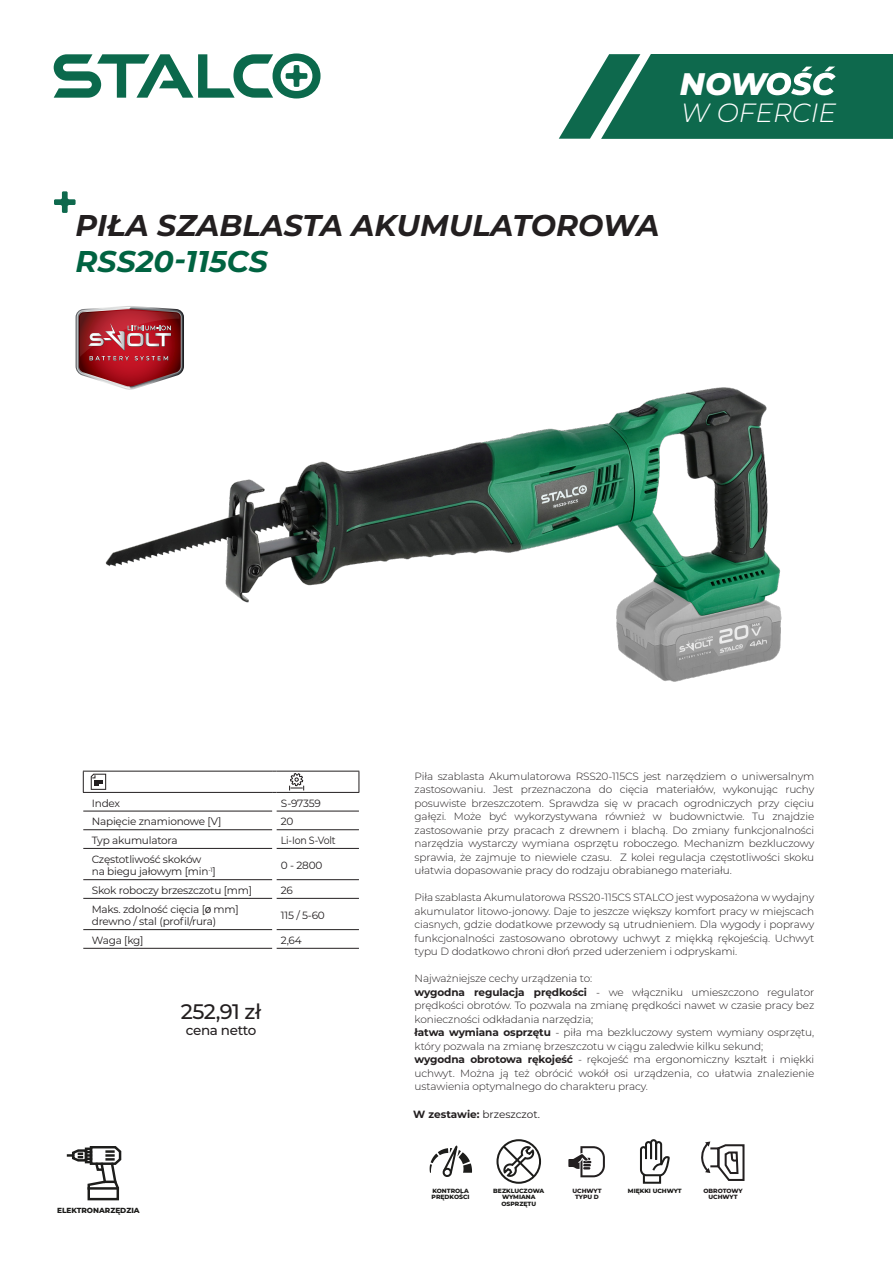
<style>
.page{position:relative;width:893px;height:1263px;background:#fff}
.page>*{position:absolute;margin:0;border:0;box-sizing:border-box;transform-origin:0 0}
.t1{font:italic 800 31.2px "Montserrat";color:#fff}
.nazwa_produktu{font:italic 700 30px "Montserrat";color:#231f20}
.nazwa_produktu-2{font:italic 700 30px "Montserrat";color:#006341}
.t2{font:italic 300 26.4px "Montserrat";color:#fff}
.do_lewej_tabelka{font:500 21px "Montserrat";letter-spacing:-.025em;color:#231f20}
.do_lewej_tabelka-2{font:500 13.5px "Montserrat";letter-spacing:-.025em;color:#231f20}
.opisy{font:300 10.5px/13.5px "Montserrat";letter-spacing:-.01em;color:#231f20;text-align:justify}
.t3{font:10.5px/12.6px "Montserrat";letter-spacing:-.02em;color:#231f20}
.t4{font:10.5px "Montserrat";color:#231f20}
.t5{font:10.5px "Montserrat";letter-spacing:-.02em;color:#231f20;scale:.9 1}
.t6{font:800 7.35px "Montserrat";color:#1d1d1b}
.t7{font:800 6px/6.8px "Montserrat";color:#1d1d1b}
.t8{font:800 6px/6.8px "Montserrat";letter-spacing:-.005em;color:#231f20;text-align:center}
.s1{font-family:"Myriad Pro";font-size:12px}
.s2{font-weight:700}
</style>
<div class="page">
<svg style="left:559px;top:54px;width:334px;height:85px;background:#2f7d65"></svg>
<svg style="left:54px;top:53px;width:267px;height:46px"></svg>
<svg style="left:76px;top:308px;width:21px;height:72px;background:#8e4749"></svg>
<svg style="left:54px;top:191px;width:22px;height:22px"></svg>
<svg style="left:68px;top:1146px;width:54px;height:55px"></svg>
<hr style="left:83px;top:811px;width:189px;height:1px;background:#231f20">
<hr style="left:83px;top:848px;width:189px;height:1px;background:#231f20">
<hr style="left:83px;top:879px;width:189px;height:1px;background:#231f20">
<hr style="left:83px;top:898px;width:189px;height:1px;background:#231f20">
<hr style="left:277px;top:898px;width:82px;height:1px;background:#231f20">
<hr style="left:83px;top:929px;width:189px;height:1px;background:#231f20">
<hr style="left:277px;top:929px;width:82px;height:1px;background:#231f20">
<hr style="left:83px;top:948px;width:189px;height:1px;background:#231f20">
<hr style="left:277px;top:948px;width:82px;height:1px;background:#231f20">
<hr style="left:83px;top:829px;width:189px;height:1px;background:#231f20">
<hr style="left:83px;top:771px;width:189px;height:1px;background:#231f20">
<svg style="left:83px;top:771px;width:1px;height:21px"></svg>
<hr style="left:83px;top:792px;width:189px;height:1px;background:#231f20">
<svg style="left:91px;top:774px;width:6px;height:16px"></svg>
<img style="left:97px;top:306px;width:685px;height:575px">
<svg style="left:430px;top:1147px;width:42px;height:29px"></svg>
<svg style="left:640px;top:1139px;width:30px;height:45px"></svg>
<div style="left:496px;top:1139px;width:45px;height:45px;border:2px solid #1d1d1b;border-radius:50%"></div>
<svg style="left:501px;top:1143px;width:36px;height:37px"></svg>
<svg style="left:701px;top:1141px;width:44px;height:40px"></svg>
<svg style="left:568px;top:1146px;width:37px;height:31px"></svg>
<h1 class="t1" style="left:680px;top:61px;width:88px">NOW</h1>
<h3 class="t2" style="left:681px;top:95px;width:157px">W OFERCIE</h3>
<p class="nazwa_produktu" style="left:76px;top:203px;width:585px">PIŁA SZABLASTA AKUMULATOROWA</p>
<p class="nazwa_produktu-2" style="left:76px;top:239px;width:194px">RSS20-115CS</p>
<p class="t3" style="left:92px;top:796px;width:30px">Index</p>
<p class="t3" style="left:281px;top:796px;width:41px">S-97359</p>
<p class="t3" style="left:92px;top:815px;width:131px">Napięcie znamionowe [V]</p>
<p class="t3" style="left:281px;top:815px;width:14px">20</p>
<p class="t3" style="left:92px;top:834px;width:87px">Typ akumulatora</p>
<p class="t5" style="left:281px;top:833px;width:62px">Li-Ion S-Volt</p>
<p class="t3" style="left:92px;top:852px;width:126px">Częstotliwość skoków na biegu jałowym [min<sup>-1</sup>]</p>
<p class="t3" style="left:281px;top:859px;width:43px">0 - 2800</p>
<p class="t3" style="left:92px;top:884px;width:162px">Skok roboczy brzeszczotu [mm]</p>
<p class="t3" style="left:281px;top:884px;width:14px">26</p>
<p class="t3" style="left:92px;top:902px;width:148px">Maks. zdolność cięcia [<span class="s1">ø</span> mm] drewno / stal (profil/rura)</p>
<p class="t3" style="left:281px;top:909px;width:46px">115 / 5-60</p>
<p class="t3" style="left:92px;top:934px;width:53px">Waga [kg]</p>
<p class="t3" style="left:281px;top:934px;width:22px">2,64</p>
<p class="do_lewej_tabelka" style="left:181px;top:996px;width:82px">252,91 zł</p>
<p class="do_lewej_tabelka-2" style="left:186px;top:1021px;width:72px">cena netto</p>
<p class="t6" style="left:57px;top:1206px;width:84px">ELEKTRONARZĘDZIA</p>
<p class="opisy" style="left:415px;top:769px;width:401px">Piła szablasta Akumulatorowa RSS20-115CS jest narzędziem o uniwersalnym zastosowaniu. Jest przeznaczona do cięcia materiałów, wykonując ruchy posuwiste brzeszczotem. Sprawdza się w pracach ogrodniczych przy cięciu gałęzi. Może być wykorzystywana również w budownictwie. Tu znajdzie zastosowanie przy pracach z drewnem i blachą. Do zmiany funkcjonalności narzędzia wystarczy wymiana osprzętu roboczego. Mechanizm bezkluczowy sprawia, że zajmuje to niewiele czasu. Z kolei regulacja częstotliwości skoku ułatwia dopasowanie pracy do rodzaju obrabianego materiału.</p>
<p class="opisy" style="left:415px;top:890px;width:401px">Piła szablasta Akumulatorowa RSS20-115CS STALCO jest wyposażona w wydajny akumulator litowo-jonowy. Daje to jeszcze większy komfort pracy w miejscach ciasnych, gdzie dodatkowe przewody są utrudnieniem. Dla wygody i poprawy funkcjonalności zastosowano obrotowy uchwyt z miękką rękojeścią. Uchwyt typu D dodatkowo chroni dłoń przed uderzeniem i odpryskami.</p>
<p class="opisy" style="left:415px;top:971px;width:179px">Najważniejsze cechy urządzenia to:</p>
<p class="opisy" style="left:415px;top:985px;width:401px"><span class="s2">wygodna regulacja prędkości</span> - we włączniku umieszczono regulator prędkości obrotów. To pozwala na zmianę prędkości nawet w czasie pracy bez konieczności odkładania narzędzia;</p>
<p class="opisy" style="left:415px;top:1025px;width:401px"><span class="s2">łatwa wymiana osprzętu</span> - piła ma bezkluczowy system wymiany osprzętu, który pozwala na zmianę brzeszczotu w ciągu zaledwie kilku sekund;</p>
<p class="opisy" style="left:415px;top:1052px;width:401px"><span class="s2">wygodna obrotowa rękojeść</span> - rękojeść ma ergonomiczny kształt i miękki uchwyt. Można ją też obrócić wokół osi urządzenia, co ułatwia znalezienie ustawienia optymalnego do charakteru pracy.</p>
<p class="t4" style="left:413px;top:1107px;width:128px"><span class="s2">W zestawie:</span> brzeszczot.</p>
<p class="t7" style="left:432px;top:1187px;width:39px">KONTROLA<br>PRĘDKOŚCI</p>
<p class="t7" style="left:493px;top:1187px;width:53px">BEZKLUCZOWA</p>
<p class="t7" style="left:628px;top:1187px;width:55px">MIĘKKI UCHWYT</p>
<p class="t8" style="left:572px;top:1187px;width:31px">UCHWYT<br>TYPU D</p>
<p class="t7" style="left:501px;top:1194px;width:36px">WYMIANA<br>OSPRZĘTU</p>
<p class="t8" style="left:703px;top:1187px;width:41px">OBROTOWY<br>UCHWYT</p>
</div>
